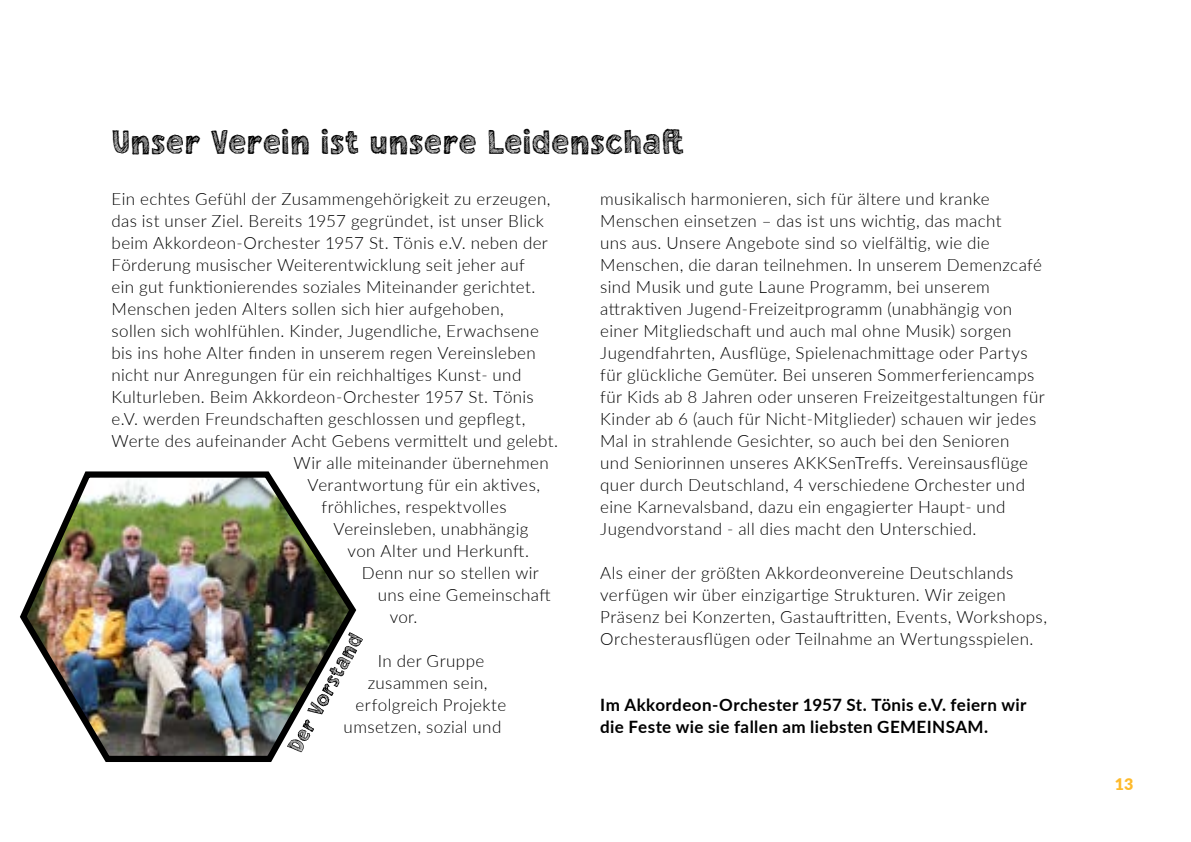
<style>
.page{position:relative;width:1191px;height:842px;background:#fff}
.page>*{position:absolute;margin:0;border:0;box-sizing:border-box;transform-origin:0 0}
.t1{font:42px "Chalkboy";color:#000}
.t2{font:300 17px/22px "Lato";letter-spacing:.02em;color:#000}
.t3{font:700 17px/22px "Lato";letter-spacing:.02em;color:#000}
.t4{font:900 16px "Lato";color:#feba2b}
</style>
<div class="page">
<img style="left:20px;top:471px;width:340px;height:291px">
<h1 class="t1" style="left:111px;top:121px;width:574px">Unser Verein ist unsere Leidenschaft</h1>
<p class="t2" style="left:111px;top:187px;width:440px">Ein echtes Gefühl der Zusammengehörigkeit zu erzeugen,</p>
<p class="t2" style="left:111px;top:209px;width:434px">das ist unser Ziel. Bereits 1957 gegründet, ist unser Blick</p>
<p class="t2" style="left:111px;top:231px;width:438px">beim Akkordeon-Orchester 1957 St. Tönis e.V. neben der</p>
<p class="t2" style="left:111px;top:253px;width:415px">Förderung musischer Weiterentwicklung seit jeher auf</p>
<p class="t2" style="left:111px;top:275px;width:425px">ein gut funktionierendes soziales Miteinander gerichtet.</p>
<p class="t2" style="left:111px;top:297px;width:394px">Menschen jeden Alters sollen sich hier aufgehoben,</p>
<p class="t2" style="left:111px;top:319px;width:429px">sollen sich wohlfühlen. Kinder, Jugendliche, Erwachsene</p>
<p class="t2" style="left:111px;top:341px;width:426px">bis ins hohe Alter finden in unserem regen Vereinsleben</p>
<p class="t2" style="left:111px;top:363px;width:411px">nicht nur Anregungen für ein reichhaltiges Kunst- und</p>
<p class="t2" style="left:111px;top:385px;width:424px">Kulturleben. Beim Akkordeon-Orchester 1957 St. Tönis</p>
<p class="t2" style="left:111px;top:407px;width:415px">e.V. werden Freundschaften geschlossen und gepflegt,</p>
<p class="t2" style="left:111px;top:429px;width:448px">Werte des aufeinander Acht Gebens vermittelt und gelebt.</p>
<p class="t2" style="left:293px;top:451px;width:257px">Wir alle miteinander übernehmen</p>
<p class="t2" style="left:308px;top:473px;width:234px">Verantwortung für ein aktives,</p>
<p class="t2" style="left:322px;top:495px;width:186px">fröhliches, respektvolles</p>
<p class="t2" style="left:334px;top:517px;width:196px">Vereinsleben, unabhängig</p>
<p class="t2" style="left:348px;top:539px;width:183px">von Alter und Herkunft.</p>
<p class="t2" style="left:362px;top:561px;width:179px">Denn nur so stellen wir</p>
<p class="t2" style="left:378px;top:583px;width:174px">uns eine Gemeinschaft</p>
<p class="t2" style="left:390px;top:605px;width:29px">vor.</p>
<p class="t2" style="left:378px;top:649px;width:108px">In der Gruppe</p>
<p class="t2" style="left:368px;top:671px;width:121px">zusammen sein,</p>
<p class="t2" style="left:356px;top:693px;width:152px">erfolgreich Projekte</p>
<p class="t2" style="left:344px;top:715px;width:159px">umsetzen, sozial und</p>
<p class="t2" style="left:600px;top:187px;width:446px">musikalisch harmonieren, sich für ältere und kranke Menschen einsetzen – das ist uns wichtig, das macht<br>uns aus. Unsere Angebote sind so vielfältig, wie die Menschen, die daran teilnehmen. In unserem Demenzcafé sind Musik und gute Laune Programm, bei unserem attraktiven Jugend-Freizeitprogramm (unabhängig von einer Mitgliedschaft und auch mal ohne Musik) sorgen Jugendfahrten, Ausflüge, Spielenachmittage oder Partys für glückliche Gemüter. Bei unseren Sommerferiencamps für Kids ab 8 Jahren oder unseren Freizeitgestaltungen für Kinder ab 6 (auch für Nicht-Mitglieder) schauen wir jedes Mal in strahlende Gesichter, so auch bei den Senioren<br>und Seniorinnen unseres AKKSenTreffs. Vereinsausflüge quer durch Deutschland, 4 verschiedene Orchester und eine Karnevalsband, dazu ein engagierter Haupt- und Jugendvorstand - all dies macht den Unterschied.</p>
<p class="t2" style="left:600px;top:561px;width:448px">Als einer der größten Akkordeonvereine Deutschlands verfügen wir über einzigartige Strukturen. Wir zeigen Präsenz bei Konzerten, Gastauftritten, Events, Workshops, Orchesterausflügen oder Teilnahme an Wertungsspielen.</p>
<p class="t3" style="left:600px;top:693px;width:428px">Im Akkordeon-Orchester 1957 St. Tönis e.V. feiern wir die Feste wie sie fallen am liebsten GEMEINSAM.</p>
<p class="t4" style="left:1114px;top:772px;width:20px">13</p>
</div>
